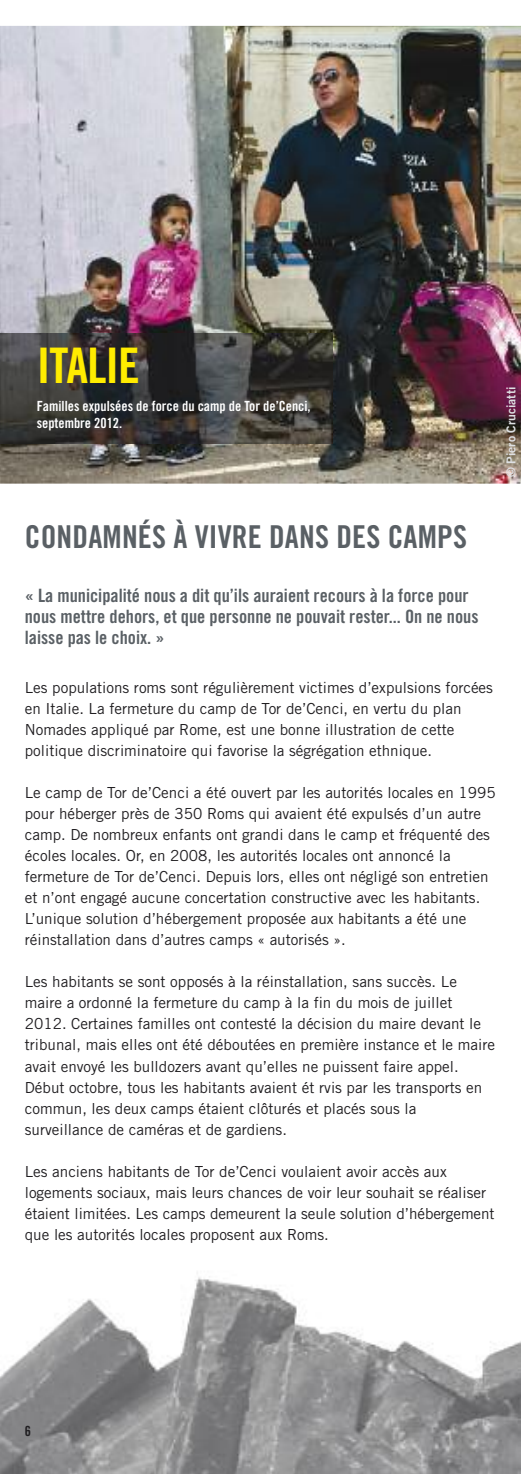
<style>
.page{position:relative;width:521px;height:1474px;background:#fff}
.page>*{position:absolute;margin:0;border:0;box-sizing:border-box;transform-origin:0 0}
.t1{font:49px "Amnesty Trade Gothic Bd Cn 20";letter-spacing:-.02em;color:#ffec00}
.t2{font:31.5px "Amnesty Trade Gothic Bd Cn 20";letter-spacing:.005em;color:#5a6065}
.t3{font:18.38px/21px "Amnesty Trade Gothic Bd Cn 20";color:#5a6065}
.t4{font:15.22px/21px "Amnesty Trade Gothic";color:#201e21}
.t5{font:14px/17.5px "Amnesty Trade Gothic Bd Cn 20";color:#fff}
.t6{font:14px "Amnesty Trade Gothic Bd Cn 20";color:#201e21}
.t7{font:12.25px "Amnesty Trade Gothic Bd 2";color:#dee0e3}
</style>
<div class="page">
<img style="left:0;top:1277px;width:521px;height:196px">
<img style="left:0;top:26px;width:521px;height:457px">
<img style="left:0;top:334px;width:332px;height:109px">
<h1 class="t1" style="left:37px;top:336px;width:105px">ITALIE</h1>
<p class="t5" style="left:37px;top:397px;width:275px">Familles expulsées de force du camp de Tor de’Cenci, septembre 2012.</p>
<p class="t7" style="left:503px;top:477px;width:92px;rotate:-90deg">© Piero Cruciatti</p>
<h2 class="t2" style="left:25px;top:517px;width:444px">CONDAMNÉS À VIVRE DANS DES CAMPS</h2>
<p class="t3" style="left:25px;top:584px;width:455px">« La municipalité nous a dit qu’ils auraient recours à la force pour nous mettre dehors, et que personne ne pouvait rester... On ne nous laisse pas le choix. »</p>
<p class="t4" style="left:25px;top:677px;width:470px">Les populations roms sont régulièrement victimes d’expulsions forcées en Italie. La fermeture du camp de Tor de’Cenci, en vertu du plan Nomades appliqué par Rome, est une bonne illustration de cette politique discriminatoire qui favorise la ségrégation ethnique.</p>
<p class="t4" style="left:25px;top:782px;width:472px">Le camp de Tor de’Cenci a été ouvert par les autorités locales en 1995 pour héberger près de 350 Roms qui avaient été expulsés d’un autre camp. De nombreux enfants ont grandi dans le camp et fréquenté des écoles locales. Or, en 2008, les autorités locales ont annoncé la fermeture de Tor de’Cenci. Depuis lors, elles ont négligé son entretien et n’ont engagé aucune concertation constructive avec les habitants.<br>L’unique solution d’hébergement proposée aux habitants a été une réinstallation dans d’autres camps « autorisés ».</p>
<p class="t4" style="left:25px;top:971px;width:472px">Les habitants se sont opposés à la réinstallation, sans succès. Le maire a ordonné la fermeture du camp à la fin du mois de juillet 2012. Certaines familles ont contesté la décision du maire devant le tribunal, mais elles ont été déboutées en première instance et le maire avait envoyé les bulldozers avant qu’elles ne puissent faire appel.<br>Début octobre, tous les habitants avaient ét rvis par les transports en commun, les deux camps étaient clôturés et placés sous la surveillance de caméras et de gardiens.</p>
<p class="t4" style="left:25px;top:1160px;width:471px">Les anciens habitants de Tor de’Cenci voulaient avoir accès aux logements sociaux, mais leurs chances de voir leur souhait se réaliser étaient limitées. Les camps demeurent la seule solution d’hébergement que les autorités locales proposent aux Roms.</p>
<p class="t6" style="left:25px;top:1422px;width:8px">6</p>
</div>
